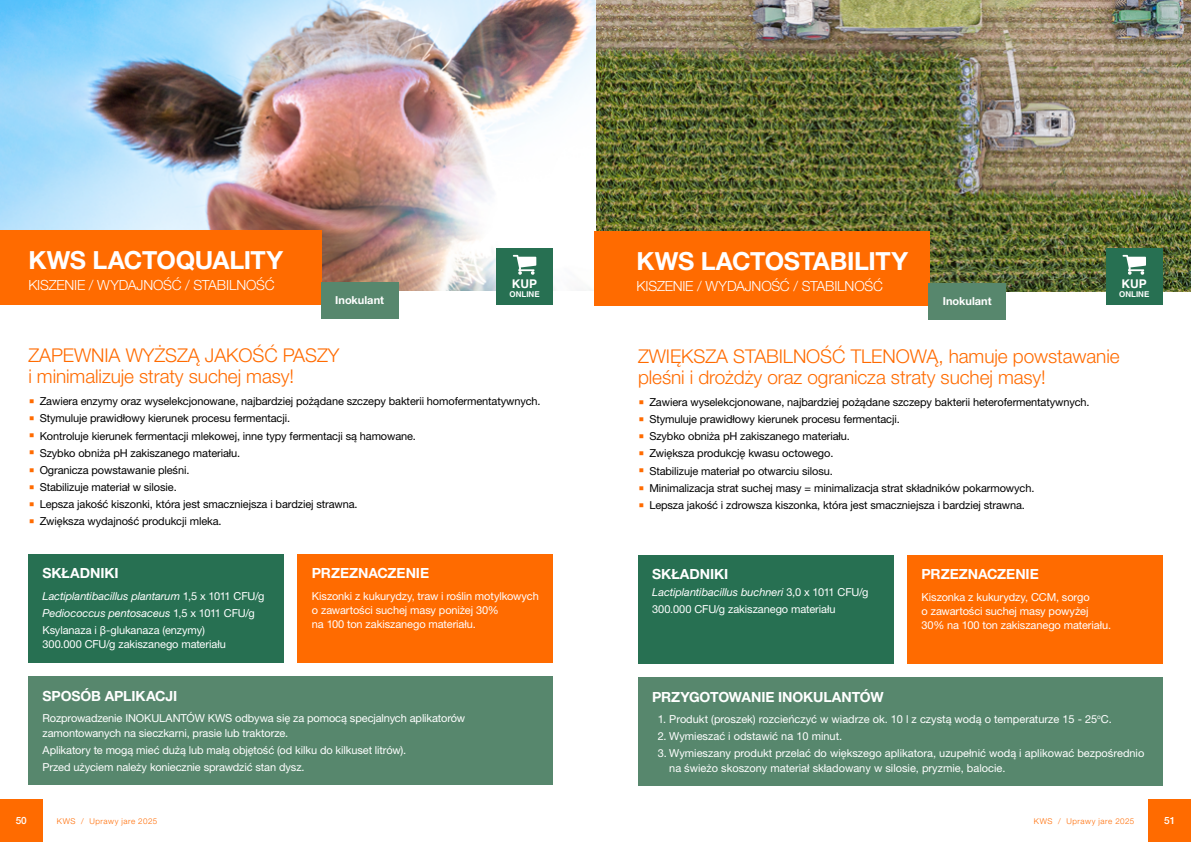
<style>
.page{position:relative;width:1191px;height:842px;background:#fff}
.page>*{position:absolute;margin:0;border:0;box-sizing:border-box;transform-origin:0 0}
.t1{font:700 25px "Helvetica Neue LT Pro";letter-spacing:-.015em;color:#fff}
.t2{font:300 19px/20.9px "Helvetica Neue LT Pro";letter-spacing:-.005em;color:#ff6b00}
.t3{font:700 14px "Helvetica Neue LT Pro";letter-spacing:-.005em;color:#fff}
.t4{font:300 14px "Helvetica Neue LT Pro";letter-spacing:-.015em;color:#fff}
.t5{font:700 12px "Helvetica";color:#fff}
.t6{font:11px/14.3px "Helvetica Neue LT Pro";letter-spacing:-.005em;color:#fff}
.t7{font:11px/17.1px "Helvetica Neue LT Pro";letter-spacing:-.01em;color:#000}
.t8{font:700 11px "Helvetica Neue LT Pro";color:#fff}
.t9{font:500 10px "Helvetica Neue LT Pro";color:#fff}
.t10{font:300 8px "Helvetica Neue LT Pro";letter-spacing:.06em;color:#ff6b00}
.t11{font:700 8px "Helvetica";color:#fff}
.s1{font-style:italic}
.s2{font-family:"Arial"}
</style>
<div class="page">
<img style="left:398px;top:0;width:793px;height:291px">
<img style="left:0;top:0;width:595px;height:290px">
<div style="left:594px;top:231px;width:335px;height:74px;background:#ff6b00"></div>
<div style="left:638px;top:555px;width:255px;height:108px;background:#277052"></div>
<div style="left:638px;top:677px;width:524px;height:109px;background:#57876d"></div>
<div style="left:907px;top:555px;width:255px;height:108px;background:#ff6b00"></div>
<div style="left:0;top:230px;width:321px;height:75px;background:#ff6b00"></div>
<div style="left:28px;top:554px;width:255px;height:108px;background:#277052"></div>
<div style="left:28px;top:677px;width:525px;height:108px;background:#57876d"></div>
<div style="left:298px;top:554px;width:255px;height:108px;background:#ff6b00"></div>
<div style="left:928px;top:283px;width:77px;height:36px;background:#57876d"></div>
<div style="left:321px;top:282px;width:77px;height:37px;background:#57876d"></div>
<div style="left:496px;top:248px;width:57px;height:56px;background:#277052"></div>
<svg style="left:513px;top:255px;width:23px;height:20px"></svg>
<div style="left:1106px;top:248px;width:56px;height:56px;background:#277052"></div>
<svg style="left:1122px;top:255px;width:24px;height:20px"></svg>
<div style="left:0;top:799px;width:43px;height:43px;background:#ff6b00"></div>
<div style="left:1148px;top:799px;width:43px;height:43px;background:#ff6b00"></div>
<h1 class="t1" style="left:28px;top:245px;width:256px">KWS LACTOQUALITY</h1>
<p class="t4" style="left:28px;top:277px;width:248px">KISZENIE / WYDAJNOŚĆ / STABILNOŚĆ</p>
<h1 class="t1" style="left:636px;top:245px;width:273px">KWS LACTOSTABILITY</h1>
<p class="t4" style="left:636px;top:278px;width:248px">KISZENIE / WYDAJNOŚĆ / STABILNOŚĆ</p>
<p class="t5" style="left:512px;top:276px;width:27px">KUP</p>
<p class="t11" style="left:509px;top:290px;width:32px">ONLINE</p>
<p class="t8" style="left:335px;top:293px;width:50px">Inokulant</p>
<p class="t8" style="left:943px;top:294px;width:50px">Inokulant</p>
<p class="t5" style="left:1121px;top:276px;width:27px">KUP</p>
<p class="t11" style="left:1119px;top:290px;width:32px">ONLINE</p>
<h2 class="t2" style="left:28px;top:345px;width:313px">ZAPEWNIA WYŻSZĄ JAKOŚĆ PASZY i minimalizuje straty suchej masy!</h2>
<p class="t7" style="left:40px;top:393px;width:502px">Zawiera enzymy oraz wyselekcjonowane, najbardziej pożądane szczepy bakterii homofermentatywnych.<br>Stymuluje prawidłowy kierunek procesu fermentacji.<br>Kontroluje kierunek fermentacji mlekowej, inne typy fermentacji są hamowane.<br>Szybko obniża pH zakiszanego materiału.<br>Ogranicza powstawanie pleśni.<br>Stabilizuje materiał w silosie.<br>Lepsza jakość kiszonki, która jest smaczniejsza i bardziej strawna.<br>Zwiększa wydajność produkcji mleka.</p>
<p class="t3" style="left:43px;top:565px;width:78px">SKŁADNIKI</p>
<p class="t6" style="left:43px;top:587px;width:223px;line-height:17.1px"><span class="s1">Lactiplantibacillus plantarum</span> 1,5 x 1011 CFU/g<br><span class="s1">Pediococcus pentosaceus</span> 1,5 x 1011 CFU/g<br>Ksylanaza i <span class="s2">β</span>-glukanaza (enzymy)</p>
<p class="t6" style="left:43px;top:637px;width:185px">300.000 CFU/g zakiszanego materiału</p>
<p class="t3" style="left:43px;top:687px;width:136px">SPOSÓB APLIKACJI</p>
<p class="t6" style="left:43px;top:711px;width:424px">Rozprowadzenie INOKULANTÓW KWS odbywa się za pomocą specjalnych aplikatorów zamontowanych na sieczkarni, prasie lub traktorze.</p>
<p class="t6" style="left:43px;top:741px;width:365px;line-height:17.1px">Aplikatory te mogą mieć dużą lub małą objętość (od kilku do kilkuset litrów).<br>Przed użyciem należy koniecznie sprawdzić stan dysz.</p>
<p class="t3" style="left:312px;top:565px;width:119px">PRZEZNACZENIE</p>
<p class="t6" style="left:312px;top:589px;width:228px">Kiszonki z kukurydzy, traw i roślin motylkowych o zawartości suchej masy poniżej 30%<br>na 100 ton zakiszanego materiału.</p>
<h2 class="t2" style="left:638px;top:346px;width:483px">ZWIĘKSZA STABILNOŚĆ TLENOWĄ, hamuje powstawanie pleśni i drożdży oraz ogranicza straty suchej masy!</h2>
<p class="t7" style="left:649px;top:393px;width:442px">Zawiera wyselekcjonowane, najbardziej pożądane szczepy bakterii heterofermentatywnych.<br>Stymuluje prawidłowy kierunek procesu fermentacji.<br>Szybko obniża pH zakiszanego materiału.<br>Zwiększa produkcję kwasu octowego.<br>Stabilizuje materiał po otwarciu silosu.<br>Minimalizacja strat suchej masy = minimalizacja strat składników pokarmowych.<br>Lepsza jakość i zdrowsza kiszonka, która jest smaczniejsza i bardziej strawna.</p>
<p class="t3" style="left:652px;top:565px;width:78px">SKŁADNIKI</p>
<p class="t6" style="left:652px;top:584px;width:218px;line-height:17.1px"><span class="s1">Lactiplantibacillus buchneri</span> 3,0 x 1011 CFU/g<br>300.000 CFU/g zakiszanego materiału</p>
<p class="t3" style="left:921px;top:565px;width:119px">PRZEZNACZENIE</p>
<p class="t6" style="left:921px;top:589px;width:191px">Kiszonka z kukurydzy, CCM, sorgo<br>o zawartości suchej masy powyżej<br>30% na 100 ton zakiszanego materiału.</p>
<p class="t3" style="left:652px;top:688px;width:233px">PRZYGOTOWANIE INOKULANTÓW</p>
<p class="t6" style="left:658px;top:712px;width:455px">1. Produkt (proszek) rozcieńczyć w wiadrze ok. 10 l z czystą wodą o temperaturze 15 - 25<sup>o</sup>C.</p>
<p class="t6" style="left:658px;top:729px;width:186px">2. Wymieszać i odstawić na 10 minut.</p>
<p class="t6" style="left:669px;top:746px;width:477px;text-indent:-11px">3. Wymieszany produkt przelać do większego aplikatora, uzupełnić wodą i aplikować bezpośrednio na świeżo skoszony materiał składowany w silosie, pryzmie, balocie.</p>
<p class="t9" style="left:16px;top:815px;width:13px">50</p>
<p class="t10" style="left:57px;top:816px;width:102px">KWS / Uprawy jare 2025</p>
<p class="t10" style="left:1033px;top:816px;width:102px">KWS / Uprawy jare 2025</p>
<p class="t9" style="left:1164px;top:815px;width:13px">51</p>
</div>
